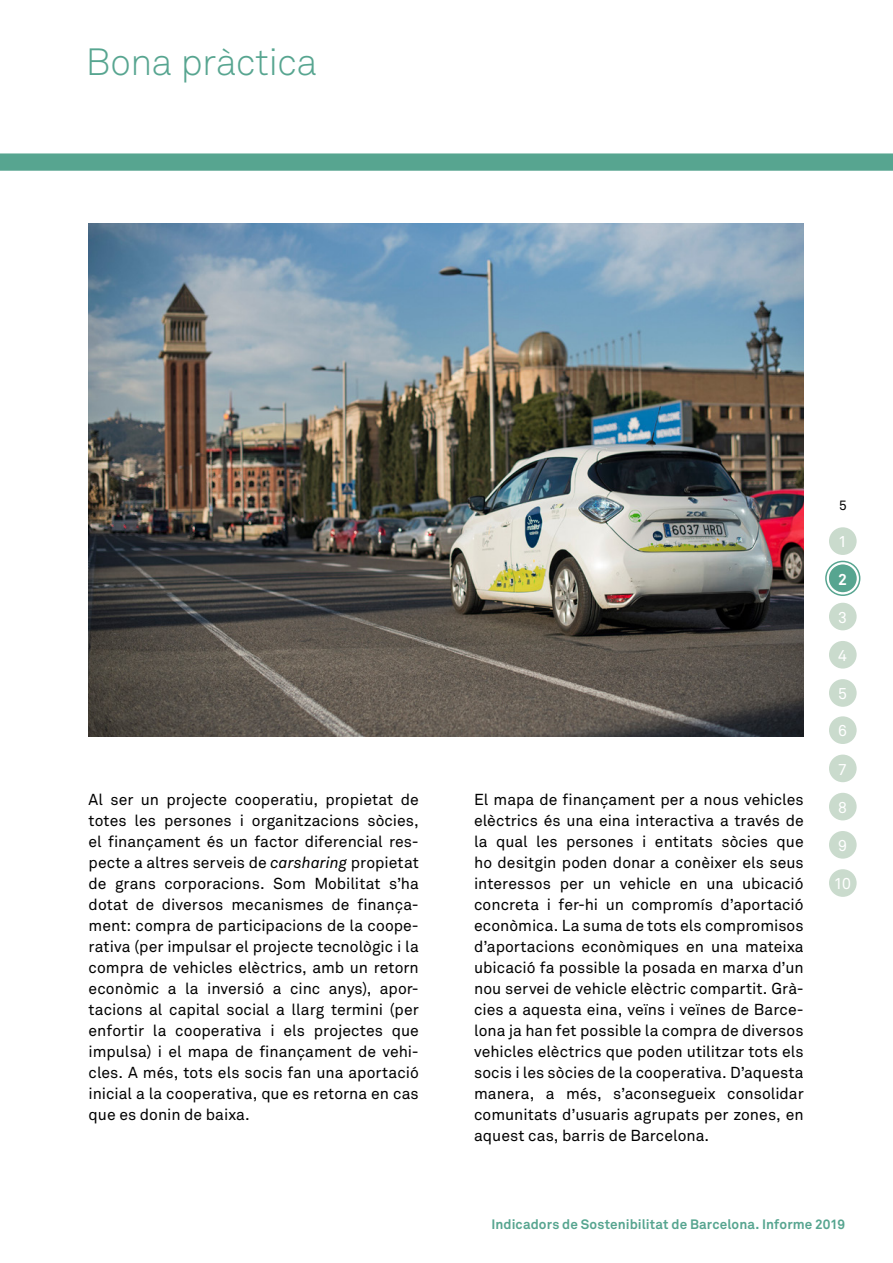
<style>
.page{position:relative;width:893px;height:1263px;background:#fff}
.page>*{position:absolute;margin:0;border:0;box-sizing:border-box;transform-origin:0 0}
.t1{font:37.5px "Akkurat Light Pro";letter-spacing:-.015em;color:#57a590}
.t2{font:15.75px/21px "Akkurat Pro";color:#000;text-align:justify}
.t3{font:15.75px "Akkurat Pro";color:#fff}
.t4{font:700 15.75px "Akkurat Pro";color:#fff}
.t5{font:700 13.5px "Akkurat Pro";letter-spacing:.01em;color:#57a590}
.t6{font:13.5px "Akkurat Pro";color:#000}
.s1{font-style:italic}
</style>
<div class="page">
<div style="left:0;top:153px;width:893px;height:18px;background:#57a590"></div>
<div style="left:829px;top:527px;width:28px;height:28px;background:#cadbcd;border-radius:50%"></div>
<div style="left:829px;top:679px;width:28px;height:28px;background:#cadbcd;border-radius:50%"></div>
<div style="left:829px;top:716px;width:28px;height:28px;background:#cadbcd;border-radius:50%"></div>
<div style="left:829px;top:603px;width:28px;height:27px;background:#cadbcd;border-radius:50%"></div>
<div style="left:829px;top:754px;width:28px;height:28px;background:#cadbcd;border-radius:50%"></div>
<div style="left:829px;top:831px;width:28px;height:28px;background:#cadbcd;border-radius:50%"></div>
<div style="left:829px;top:641px;width:28px;height:28px;background:#cadbcd;border-radius:50%"></div>
<div style="left:829px;top:793px;width:28px;height:27px;background:#cadbcd;border-radius:50%"></div>
<div style="left:829px;top:869px;width:28px;height:28px;background:#cadbcd;border-radius:50%"></div>
<div style="left:829px;top:564px;width:28px;height:28px;background:#57a590;border-radius:50%"></div>
<div style="left:825px;top:561px;width:35px;height:35px;border:2px solid #57a590;border-radius:50%"></div>
<img style="left:89px;top:224px;width:715px;height:512px">
<h1 class="t1" style="left:86px;top:40px;width:233px">Bona pràctica</h1>
<p class="t2" style="left:89px;top:789px;width:332px">Al ser un projecte cooperatiu, propietat de totes les persones i organitzacions sòcies, el finançament és un factor diferencial res&shy;pecte a altres serveis de <span class="s1">carsharing</span> propietat de grans corporacions. Som Mobilitat s’ha dotat de diversos mecanismes de finança&shy;ment: compra de participacions de la coope&shy;rativa (per impulsar el projecte tecnològic i la compra de vehicles elèctrics, amb un retorn econòmic a la inversió a cinc anys), apor&shy;tacions al capital social a llarg termini (per enfortir la cooperativa i els projectes que impulsa) i el mapa de finançament de vehi&shy;cles. A més, tots els socis fan una aportació inicial a la cooperativa, que es retorna en cas que es donin de baixa.</p>
<p class="t6" style="left:839px;top:498px;width:9px">5</p>
<p class="t3" style="left:838px;top:533px;width:10px">1</p>
<p class="t2" style="left:474px;top:789px;width:331px">El mapa de finançament per a nous vehicles elèctrics és una eina interactiva a través de la qual les persones i entitats sòcies que ho desitgin poden donar a conèixer els seus interessos per un vehicle en una ubicació concreta i fer-hi un compromís d’aportació econòmica. La suma de tots els compromisos d’aportacions econòmiques en una mateixa ubicació fa possible la posada en marxa d’un nou servei de vehicle elèctric compartit. Grà&shy;cies a aquesta eina, veïns i veïnes de Barce&shy;lona ja han fet possible la compra de diversos vehicles elèctrics que poden utilitzar tots els socis i les sòcies de la cooperativa. D’aquesta manera, a més, s’aconsegueix consolidar comunitats d’usuaris agrupats per zones, en aquest cas, barris de Barcelona.</p>
<p class="t4" style="left:838px;top:569px;width:10px">2</p>
<p class="t3" style="left:838px;top:608px;width:10px">3</p>
<p class="t3" style="left:838px;top:646px;width:10px">4</p>
<p class="t3" style="left:838px;top:684px;width:10px">5</p>
<p class="t3" style="left:838px;top:722px;width:10px">6</p>
<p class="t3" style="left:838px;top:760px;width:10px">7</p>
<p class="t3" style="left:838px;top:798px;width:10px">8</p>
<p class="t3" style="left:838px;top:836px;width:10px">9</p>
<p class="t3" style="left:834px;top:874px;width:18px">10</p>
<p class="t5" style="left:491px;top:1216px;width:355px">Indicadors de Sostenibilitat de Barcelona. Informe 2019</p>
</div>
